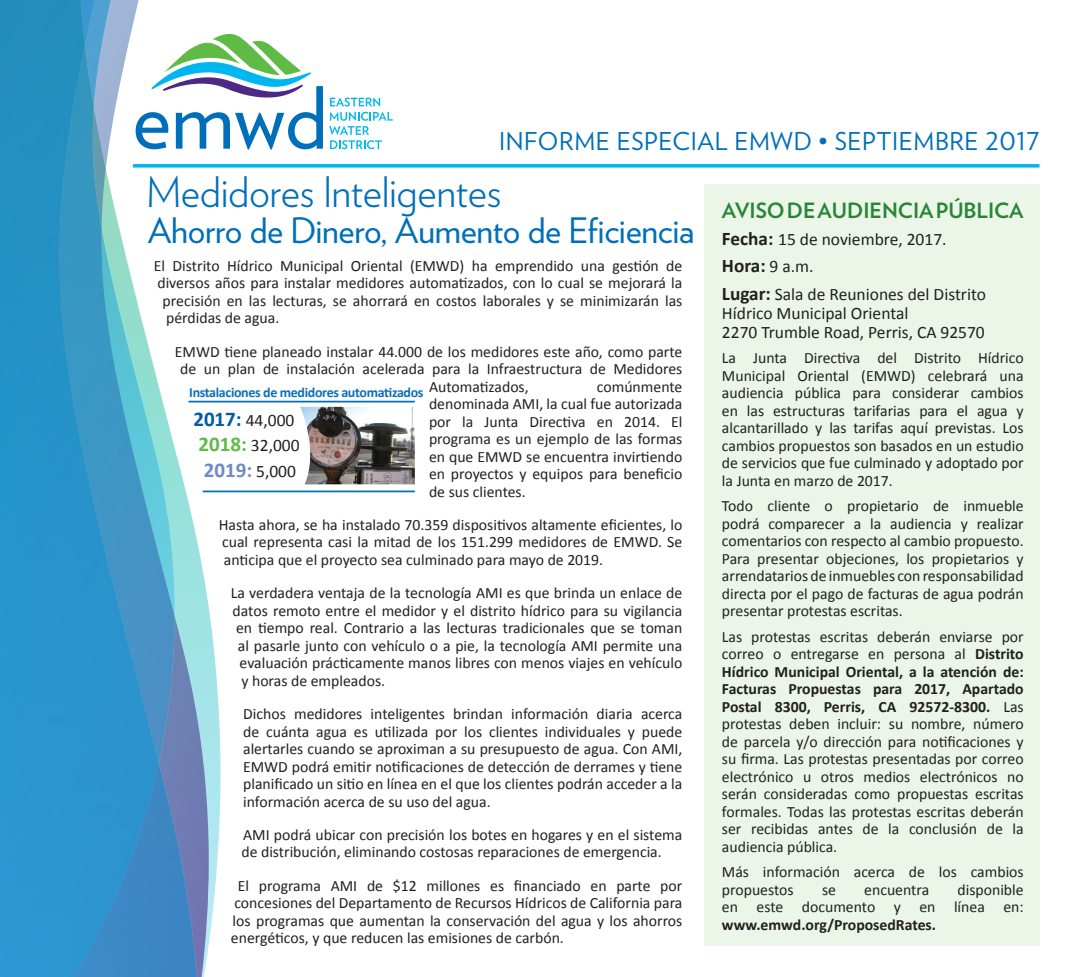
<style>
.page{position:relative;width:1071px;height:977px;background:#fff}
.page>*{position:absolute;margin:0;border:0;box-sizing:border-box;transform-origin:0 0}
.t1{font:300 42px "Verlag";letter-spacing:-.01em;color:#006fba}
.t2{font:35px "Verlag";letter-spacing:-.01em;color:#006fba}
.t3{font:24.5px "Verlag";letter-spacing:.025em;color:#006fba}
.t4{font:700 21px "Verlag";color:#288536}
.t5{font:700 21px "Calibri";color:#6c8bc6}
.t6{font:700 19.25px "Calibri";color:#231f20}
.t7{font:17.5px/19.2px "Calibri";color:#231f20}
.t8{font:15.75px/17.5px "Calibri";color:#231f20;text-align:justify}
.t9{font:700 15.75px "Calibri";color:#231f20}
.t10{font:700 14px "Calibri";letter-spacing:-.025em;color:#0c6fb8}
.s1{font-weight:700;font-size:21px;color:#015ca7}
.s2{font-weight:700;font-size:21px;color:#60bb46}
.s3{font-weight:400;font-size:17.5px;color:#231f20}
.s4{font-weight:700;font-size:19.25px}
.s5{font-weight:400;font-size:17.5px}
.s6{font-weight:700}
</style>
<div class="page">
<svg style="left:0;top:0;width:75px;height:976px"></svg>
<div style="left:704px;top:184px;width:336px;height:761px;background:#ecf6e8"></div>
<hr style="left:133px;top:164px;width:906px;height:3px;background:#00b6ef">
<svg style="left:330px;top:97px;width:50px;height:9px"></svg>
<svg style="left:329px;top:112px;width:64px;height:37px"></svg>
<svg style="left:75px;top:0;width:248px;height:976px"></svg>
<img style="left:300px;top:407px;width:115px;height:77px">
<hr style="left:188px;top:401px;width:227px;height:1px;background:#006fba">
<hr style="left:203px;top:490px;width:212px;height:2px;background:#006fba">
<h3 class="t3" style="left:499px;top:123px;width:542px">INFORME ESPECIAL EMWD • SEPTIEMBRE 2017</h3>
<h1 class="t1" style="left:146px;top:161px;width:357px">Medidores Inteligentes</h1>
<h2 class="t2" style="left:148px;top:204px;width:548px">Ahorro de Dinero, Aumento de Eficiencia</h2>
<p class="t8" style="left:154px;top:257px;width:530px">El Distrito Hídrico Municipal Oriental (EMWD) ha emprendido una gestión de</p>
<p class="t8" style="left:157px;top:274px;width:526px">diversos años para instalar medidores automatizados, con lo cual se mejorará la</p>
<p class="t8" style="left:163px;top:292px;width:521px">precisión en las lecturas, se ahorrará en costos laborales y se minimizarán las</p>
<p class="t8" style="left:166px;top:309px;width:115px">pérdidas de agua.</p>
<p class="t8" style="left:175px;top:343px;width:509px">EMWD tiene planeado instalar 44.000 de los medidores este año, como parte</p>
<p class="t8" style="left:180px;top:360px;width:504px">de un plan de instalación acelerada para la Infraestructura de Medidores</p>
<p class="t8" style="left:429px;top:377px;width:101px">Automatizados,</p>
<p class="t8" style="left:429px;top:377px;width:255px;text-indent:168px">comúnmente denominada AMI, la cual fue autorizada por la Junta Directiva en 2014. El programa es un ejemplo de las formas en que EMWD se encuentra invirtiendo en proyectos y equipos para beneficio de sus clientes.</p>
<p class="t8" style="left:219px;top:516px;width:465px">Hasta ahora, se ha instalado 70.359 dispositivos altamente eficientes, lo cual representa casi la mitad de los 151.299 medidores de EMWD. Se anticipa que el proyecto sea culminado para mayo de 2019.</p>
<p class="t8" style="left:231px;top:584px;width:453px">La verdadera ventaja de la tecnología AMI es que brinda un enlace de</p>
<p class="t8" style="left:233px;top:601px;width:451px">datos remoto entre el medidor y el distrito hídrico para su vigilancia</p>
<p class="t8" style="left:236px;top:619px;width:448px">en tiempo real. Contrario a las lecturas tradicionales que se toman</p>
<p class="t8" style="left:238px;top:636px;width:446px">al pasarle junto con vehículo o a pie, la tecnología AMI permite una</p>
<p class="t8" style="left:240px;top:654px;width:444px">evaluación prácticamente manos libres con menos viajes en vehículo</p>
<p class="t8" style="left:241px;top:671px;width:145px">y horas de empleados.</p>
<p class="t8" style="left:243px;top:705px;width:441px">Dichos medidores inteligentes brindan información diaria acerca de cuánta agua es utilizada por los clientes individuales y puede alertarles cuando se aproximan a su presupuesto de agua. Con AMI, EMWD podrá emitir notificaciones de detección de derrames y tiene planificado un sitio en línea en el que los clientes podrán acceder a la información acerca de su uso del agua.</p>
<p class="t8" style="left:241px;top:825px;width:442px">AMI podrá ubicar con precisión los botes en hogares y en el sistema de distribución, eliminando costosas reparaciones de emergencia.</p>
<p class="t8" style="left:231px;top:876px;width:453px;text-indent:7px">El programa AMI de $12 millones es financiado en parte por concesiones del Departamento de Recursos Hídricos de California para los programas que aumentan la conservación del agua y los ahorros energéticos, y que reducen las emisiones de carbón.</p>
<p class="t10" style="left:189px;top:383px;width:236px">Instalaciones de medidores automatizados</p>
<p class="t7" style="left:193px;top:407px;width:108px;line-height:25.4px;text-align:center"><span class="s1">2017:</span> 44,000<br><span class="s2">2018:</span> 32,000</p>
<h3 class="t5" style="left:204px;top:456px;width:94px">2019: <span class="s3">5,000</span></h3>
<h3 class="t4" style="left:722px;top:194px;width:303px">AVISO DE AUDIENCIA PÚBLICA</h3>
<p class="t7" style="left:722px;top:230px;width:226px"><span class="s4">Fecha:</span> 15 de noviembre, 2017.</p>
<p class="t6" style="left:722px;top:254px;width:93px">Hora: <span class="s5">9 a.m.</span></p>
<p class="t7" style="left:722px;top:284px;width:265px"><span class="s4">Lugar:</span> Sala de Reuniones del Distrito<br>Hídrico Municipal Oriental<br>2270 Trumble Road, Perris, CA 92570</p>
<p class="t8" style="left:722px;top:349px;width:303px">La Junta Directiva del Distrito Hídrico Municipal Oriental (EMWD) celebrará una audiencia pública para considerar cambios en las estructuras tarifarias para el agua y alcantarillado y las tarifas aquí previstas. Los cambios propuestos son basados en un estudio de servicios que fue culminado y adoptado por la Junta en marzo de 2017.</p>
<p class="t8" style="left:722px;top:497px;width:303px">Todo cliente o propietario de inmueble podrá comparecer a la audiencia y realizar comentarios con respecto al cambio propuesto.<br>Para presentar objeciones, los propietarios y arrendatarios de inmuebles con responsabilidad directa por el pago de facturas de agua podrán presentar protestas escritas.</p>
<p class="t8" style="left:722px;top:628px;width:303px">Las protestas escritas deberán enviarse por correo o entregarse en persona al <span class="s6">Distrito Hídrico Municipal Oriental, a la atención de:<br>Facturas Propuestas para 2017, Apartado Postal 8300, Perris, CA 92572-8300.</span> Las protestas deben incluir: su nombre, número de parcela y/o dirección para notificaciones y su firma. Las protestas presentadas por correo electrónico u otros medios electrónicos no serán consideradas como propuestas escritas formales. Todas las protestas escritas deberán ser recibidas antes de la conclusión de la audiencia pública.</p>
<p class="t8" style="left:722px;top:863px;width:303px">Más información acerca de los cambios propuestos</p>
<p class="t8" style="left:722px;top:880px;width:303px;text-align:right">disponible<br>en este documento y en línea en:</p>
<p class="t9" style="left:722px;top:914px;width:216px">www.emwd.org/ProposedRates.</p>
<p class="t8" style="left:822px;top:880px;width:16px">se</p>
<p class="t8" style="left:864px;top:880px;width:66px">encuentra</p>
</div>
